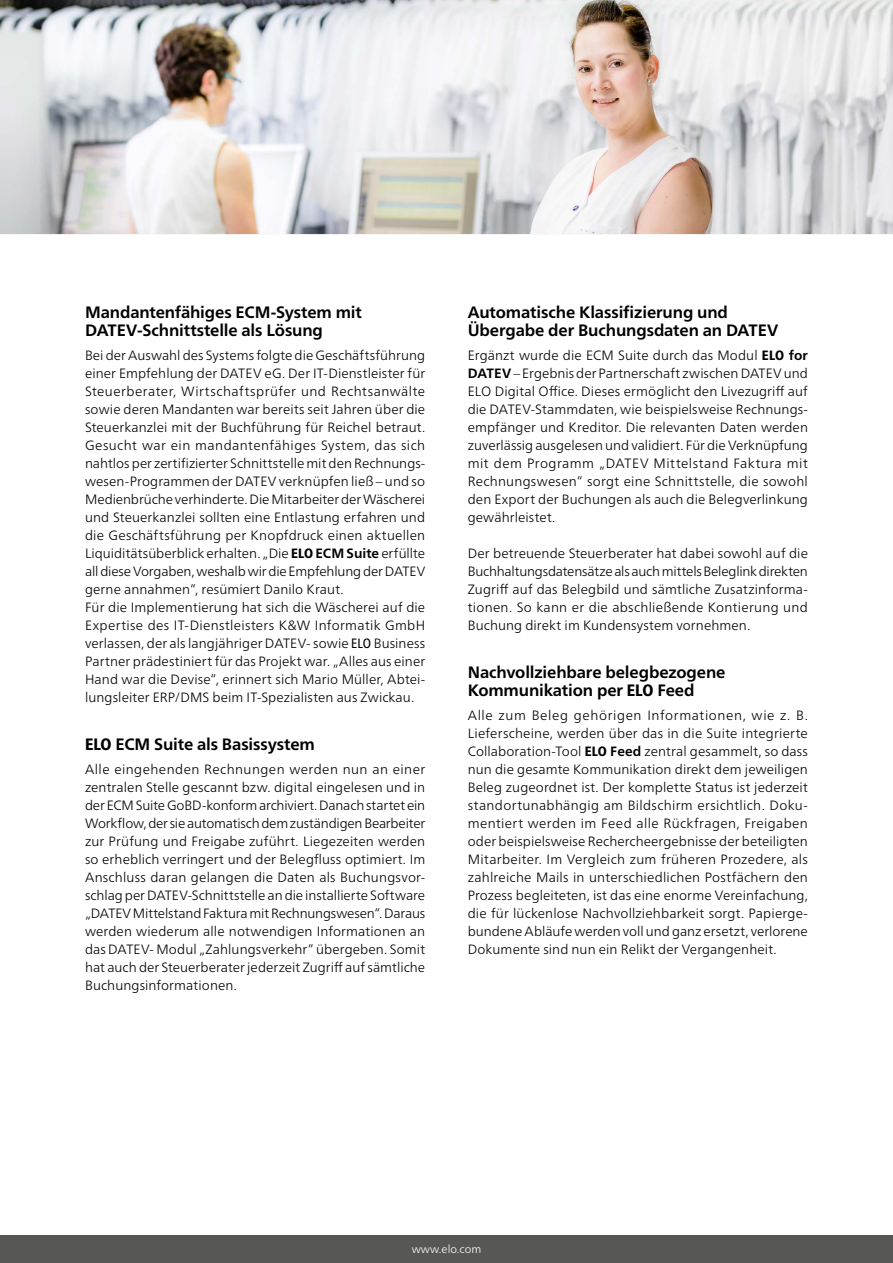
<style>
.page{position:relative;width:893px;height:1263px;background:#fff}
.page>*{position:absolute;margin:0;border:0;box-sizing:border-box;transform-origin:0 0}
.t1{font:700 16.5px/18px "Frutiger Neue LTW1 G";letter-spacing:-.01em;color:#000}
.t2{font:300 13.5px/18px "Frutiger Neue LTW1 G";letter-spacing:.005em;color:#000;text-align:justify}
.t3{font:300 11.25px "Frutiger Neue LTW1 G";color:#fff}
.s1{font-weight:800;font-stretch:condensed}
.s2{font-weight:700}
.s3{font-weight:400;font-stretch:condensed}
</style>
<div class="page">
<img style="left:0;top:0;width:893px;height:234px">
<div style="left:0;top:1236px;width:893px;height:27px;background:#575756"></div>
<p class="t1" style="left:85px;top:303px;width:278px">Mandantenfähiges ECM-System mit<br>DATEV-Schnittstelle als Lösung</p>
<p class="t2" style="left:85px;top:346px;width:342px;text-align:left">Bei der Auswahl des Systems folgte die Geschäftsführung einer Empfehlung der DATEV eG. Der IT-Dienstleister für Steuerberater, Wirtschaftsprüfer und Rechtsanwälte sowie deren Mandanten war bereits seit Jahren über die Steuerkanzlei mit der Buchführung für Reichel betraut.<br>Gesucht war ein mandantenfähiges System, das sich nahtlos per zertifizierter Schnittstelle mit den Rechnungs&shy;wesen-Programmen der DATEV verknüpfen ließ – und so Medienbrüche verhinderte. Die Mitarbeiter der Wäscherei und Steuerkanzlei sollten eine Entlastung erfahren und die Geschäftsführung per Knopfdruck einen aktuellen Liquiditätsüberblick erhalten. „Die <span class="s1">ELO</span> <span class="s2">ECM Suite</span> erfüllte all diese Vorgaben, weshalb wir die Empfehlung der DATEV gerne annahmen“, resümiert Danilo Kraut.<br>Für die Implementierung hat sich die Wäscherei auf die Expertise des IT-Dienstleisters K&amp;W Informatik GmbH verlassen, der als langjähriger DATEV- sowie <span class="s3">ELO</span> Business Partner prädestiniert für das Projekt war. „Alles aus einer Hand war die Devise“, erinnert sich Mario Müller, Abtei&shy;lungsleiter ERP/DMS beim IT-Spezialisten aus Zwickau.</p>
<p class="t1" style="left:85px;top:735px;width:231px"><span class="s1">ELO</span> ECM Suite als Basissystem</p>
<p class="t2" style="left:85px;top:760px;width:342px">Alle eingehenden Rechnungen werden nun an einer zentralen Stelle gescannt bzw. digital eingelesen und in der ECM Suite GoBD-konform archiviert. Danach startet ein Workflow, der sie automatisch dem zuständigen Bearbeiter zur Prüfung und Freigabe zuführt. Liegezeiten werden so erheblich verringert und der Belegfluss optimiert. Im Anschluss daran gelangen die Daten als Buchungsvor&shy;schlag per DATEV-Schnittstelle an die installierte Software „DATEV Mittelstand Faktura mit Rechnungswesen“. Daraus werden wiederum alle notwendigen Informationen an das DATEV- Modul „Zahlungsverkehr“ übergeben. Somit hat auch der Steuerberater jederzeit Zugriff auf sämtliche Buchungsinformationen.</p>
<p class="t1" style="left:468px;top:303px;width:312px">Automatische Klassifizierung und<br>Übergabe der Buchungsdaten an DATEV</p>
<p class="t2" style="left:468px;top:346px;width:342px">Ergänzt wurde die ECM Suite durch das Modul <span class="s1">ELO</span> <span class="s2">for DATEV</span> – Ergebnis der Partnerschaft zwischen DATEV und ELO Digital Office. Dieses ermöglicht den Livezugriff auf die DATEV-Stammdaten, wie beispielsweise Rechnungs&shy;empfänger und Kreditor. Die relevanten Daten werden zuverlässig ausgelesen und validiert. Für die Verknüpfung mit dem Programm „DATEV Mittelstand Faktura mit Rechnungswesen“ sorgt eine Schnittstelle, die sowohl den Export der Buchungen als auch die Belegverlinkung gewährleistet.</p>
<p class="t2" style="left:468px;top:544px;width:342px">Der betreuende Steuerberater hat dabei sowohl auf die Buchhaltungsdatensätze als auch mittels Beleglink direkten Zugriff auf das Belegbild und sämtliche Zusatzinforma&shy;tionen. So kann er die abschließende Kontierung und Buchung direkt im Kundensystem vornehmen.</p>
<p class="t1" style="left:468px;top:663px;width:259px">Nachvollziehbare belegbezogene<br>Kommunikation per <span class="s1">ELO</span> Feed</p>
<p class="t2" style="left:468px;top:706px;width:342px">Alle zum Beleg gehörigen Informationen, wie z. B.<br>Lieferscheine, werden über das in die Suite integrierte Collaboration-Tool <span class="s1">ELO</span> <span class="s2">Feed</span> zentral gesammelt, so dass nun die gesamte Kommunikation direkt dem jeweiligen Beleg zugeordnet ist. Der komplette Status ist jederzeit standortunabhängig am Bildschirm ersichtlich. Doku&shy;mentiert werden im Feed alle Rückfragen, Freigaben oder beispielsweise Rechercheergebnisse der beteiligten Mitarbeiter. Im Vergleich zum früheren Prozedere, als zahlreiche Mails in unterschiedlichen Postfächern den Prozess begleiteten, ist das eine enorme Vereinfachung, die für lückenlose Nachvollziehbarkeit sorgt. Papierge&shy;bundene Abläufe werden voll und ganz ersetzt, verlorene Dokumente sind nun ein Relikt der Vergangenheit.</p>
<p class="t3" style="left:412px;top:1242px;width:71px">www.elo.com</p>
</div>
